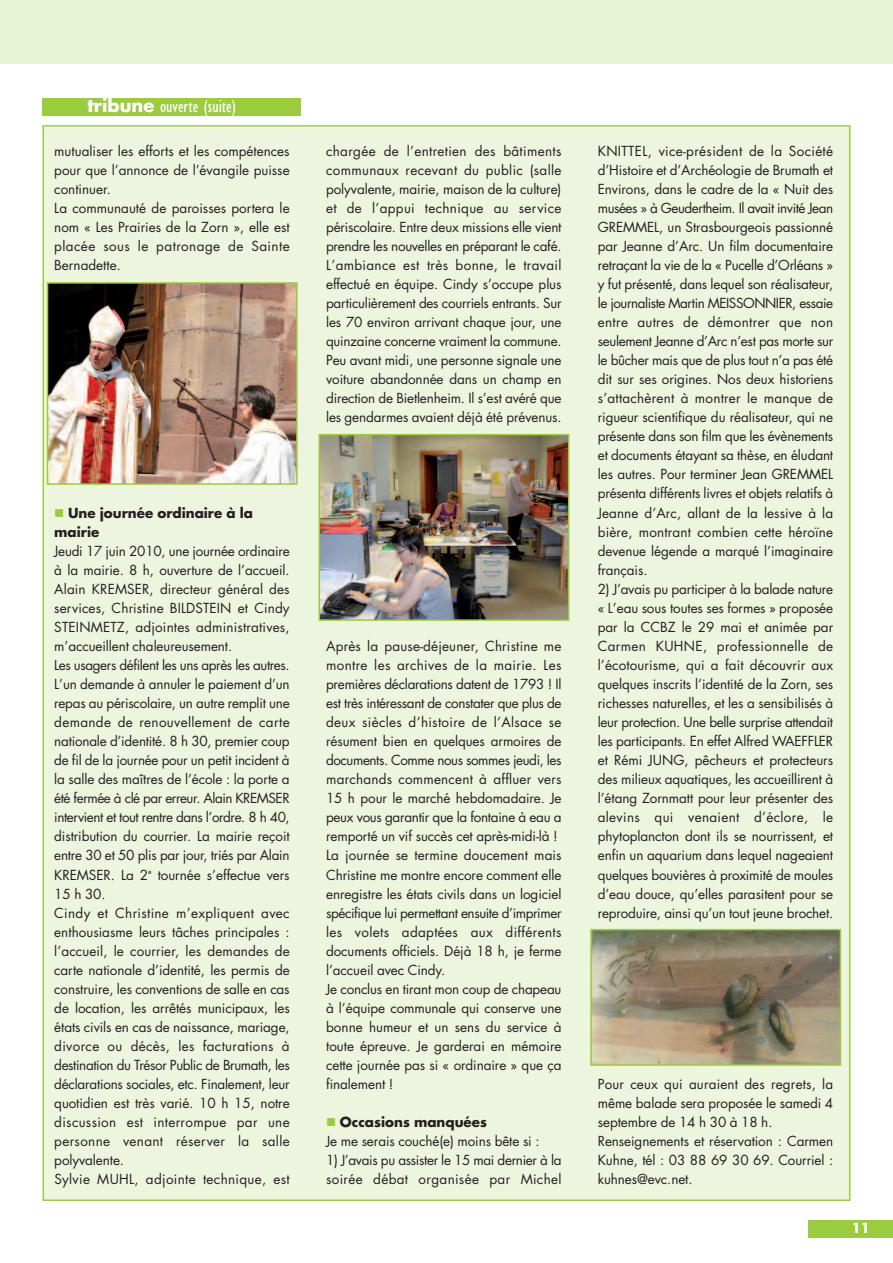
<style>
.page{position:relative;width:893px;height:1263px;background:#fff}
.page>*{position:absolute;margin:0;border:0;box-sizing:border-box;transform-origin:0 0}
.t1{font:condensed 18px "Gill Sans";color:#fff}
.t2{font:13.5px/19px "Futura";letter-spacing:-.005em;color:#231f20}
.t3{font:13.5px/19px "Futura";letter-spacing:.025em;color:#231f20}
.t4{font:700 13.5px/19px "Futura";color:#231f20}
.t5{font:700 13.5px "Futura";color:#fff}
.s1{font-family:"Futura";font-weight:700;font-stretch:normal}
.s2{color:#9bcb3e}
.s3{font-weight:700}
</style>
<div class="page">
<div style="left:808px;top:1220px;width:85px;height:17px;background:#9bcb3e"></div>
<div style="left:44px;top:127px;width:805px;height:1072px;background:#edf5df"></div>
<div style="left:43px;top:98px;width:258px;height:17px;background:#9bcb3e"></div>
<img style="left:322px;top:437px;width:244px;height:181px">
<div style="left:319px;top:434px;width:250px;height:187px;border:2px solid #9bcb3e"></div>
<img style="left:50px;top:285px;width:245px;height:197px">
<div style="left:47px;top:282px;width:251px;height:203px;border:2px solid #9bcb3e"></div>
<div style="left:0;top:0;width:893px;height:64px;background:#e8f2d5"></div>
<img style="left:593px;top:932px;width:245px;height:131px">
<div style="left:590px;top:929px;width:251px;height:137px;border:2px solid #9bcb3e"></div>
<h1 class="t1" style="left:87px;top:99px;width:150px"><span class="s1">tribune</span> ouverte (suite)</h1>
<p class="t2" style="left:54px;top:142px;width:237px">mutualiser les efforts et les compétences pour que l’annonce de l’évangile puisse continuer.<br>La communauté de paroisses portera le nom « Les Prairies de la Zorn », elle est placée sous le patronage de Sainte<br>Bernadette.</p>
<p class="t4" style="left:54px;top:504px;width:200px"><span class="s2">■</span> Une journée ordinaire à la mairie</p>
<p class="t2" style="left:54px;top:542px;width:237px">Jeudi 17 juin 2010, une journée ordinaire à la mairie. 8 h, ouverture de l’accueil.<br>Alain KREMSER, directeur général des services, Christine BILDSTEIN et Cindy STEINMETZ, adjointes administratives, m’accueillent chaleureusement.<br>Les usagers défilent les uns après les autres.<br>L’un demande à annuler le paiement d’un repas au périscolaire, un autre remplit une demande de renouvellement de carte nationale d’identité. 8 h 30, premier coup de fil de la journée pour un petit incident à la salle des maîtres de l’école : la porte a été fermée à clé par erreur. Alain KREMSER intervient et tout rentre dans l’ordre. 8 h 40, distribution du courrier. La mairie reçoit entre 30 et 50 plis par jour, triés par Alain KREMSER. La 2<sup>e</sup> tournée s’effectue vers 15 h 30.<br>Cindy et Christine m’expliquent avec enthousiasme leurs tâches principales : l’accueil, le courrier, les demandes de carte nationale d’identité, les permis de construire, les conventions de salle en cas de location, les arrêtés municipaux, les états civils en cas de naissance, mariage, divorce ou décès, les facturations à destination du Trésor Public de Brumath, les déclarations sociales, etc. Finalement, leur quotidien est très varié. 10 h 15, notre discussion est interrompue par une personne venant réserver la salle polyvalente.<br>Sylvie MUHL, adjointe technique, est</p>
<p class="t2" style="left:326px;top:142px;width:237px;text-align:justify">chargée de l’entretien des bâtiments communaux recevant du public (salle polyvalente, mairie, maison de la culture) et de l’appui technique au service périscolaire. Entre deux missions elle vient prendre les nouvelles en préparant le café.<br>L’ambiance est très bonne, le travail effectué en équipe. Cindy s’occupe plus particulièrement des courriels entrants. Sur les 70 environ arrivant chaque jour, une quinzaine concerne vraiment la commune.<br>Peu avant midi, une personne signale une voiture abandonnée dans un champ en direction de Bietlenheim. Il s’est avéré que les gendarmes avaient déjà été prévenus.</p>
<p class="t2" style="left:326px;top:637px;width:237px">Après la pause-déjeuner, Christine me montre les archives de la mairie. Les premières déclarations datent de 1793 ! Il est très intéressant de constater que plus de deux siècles d’histoire de l’Alsace se résument bien en quelques armoires de documents. Comme nous sommes jeudi, les marchands commencent à affluer vers 15 h pour le marché hebdomadaire. Je peux vous garantir que la fontaine à eau a remporté un vif succès cet après-midi-là !<br>La journée se termine doucement mais Christine me montre encore comment elle enregistre les états civils dans un logiciel spécifique lui permettant ensuite d’imprimer les volets adaptées aux différents documents officiels. Déjà 18 h, je ferme l’accueil avec Cindy.<br>Je conclus en tirant mon coup de chapeau à l’équipe communale qui conserve une bonne humeur et un sens du service à toute épreuve. Je garderai en mémoire cette journée pas si « ordinaire » que ça finalement !</p>
<p class="t2" style="left:326px;top:1114px;width:215px"><span class="s2">■</span> <span class="s3">Occasions manquées<br></span>Je me serais couché(e) moins bête si :</p>
<p class="t3" style="left:326px;top:1152px;width:237px">1) J’avais pu assister le 15 mai dernier à la soirée débat organisée par Michel</p>
<p class="t2" style="left:598px;top:142px;width:237px;text-align:justify">KNITTEL, vice-président de la Société d’Histoire et d’Archéologie de Brumath et Environs, dans le cadre de la « Nuit des musées » à Geudertheim. Il avait invité Jean GREMMEL, un Strasbourgeois passionné par Jeanne d’Arc. Un film documentaire retraçant la vie de la « Pucelle d’Orléans » y fut présenté, dans lequel son réalisateur, le journaliste Martin MEISSONNIER, essaie entre autres de démontrer que non seulement Jeanne d’Arc n’est pas morte sur le bûcher mais que de plus tout n’a pas été dit sur ses origines. Nos deux historiens s’attachèrent à montrer le manque de rigueur scientifique du réalisateur, qui ne présente dans son film que les évènements et documents étayant sa thèse, en éludant les autres. Pour terminer Jean GREMMEL présenta différents livres et objets relatifs à Jeanne d’Arc, allant de la lessive à la bière, montrant combien cette héroïne devenue légende a marqué l’imaginaire français.</p>
<p class="t2" style="left:598px;top:580px;width:237px;text-align:justify">2) J’avais pu participer à la balade nature « L’eau sous toutes ses formes » proposée par la CCBZ le 29 mai et animée par Carmen KUHNE, professionnelle de l’écotourisme, qui a fait découvrir aux quelques inscrits l’identité de la Zorn, ses richesses naturelles, et les a sensibilisés à leur protection. Une belle surprise attendait les participants. En effet Alfred WAEFFLER et Rémi JUNG, pêcheurs et protecteurs des milieux aquatiques, les accueillirent à l’étang Zornmatt pour leur présenter des alevins qui venaient d’éclore, le phytoplancton dont ils se nourrissent, et enfin un aquarium dans lequel nageaient quelques bouvières à proximité de moules d’eau douce, qu’elles parasitent pour se reproduire, ainsi qu’un tout jeune brochet.</p>
<p class="t2" style="left:598px;top:1076px;width:237px">Pour ceux qui auraient des regrets, la même balade sera proposée le samedi 4 septembre de 14 h 30 à 18 h.<br>Renseignements et réservation : Carmen<br>Kuhne, tél : 03 88 69 30 69. Courriel : kuhnes@evc.net.</p>
<p class="t5" style="left:852px;top:1221px;width:20px">11</p>
</div>
